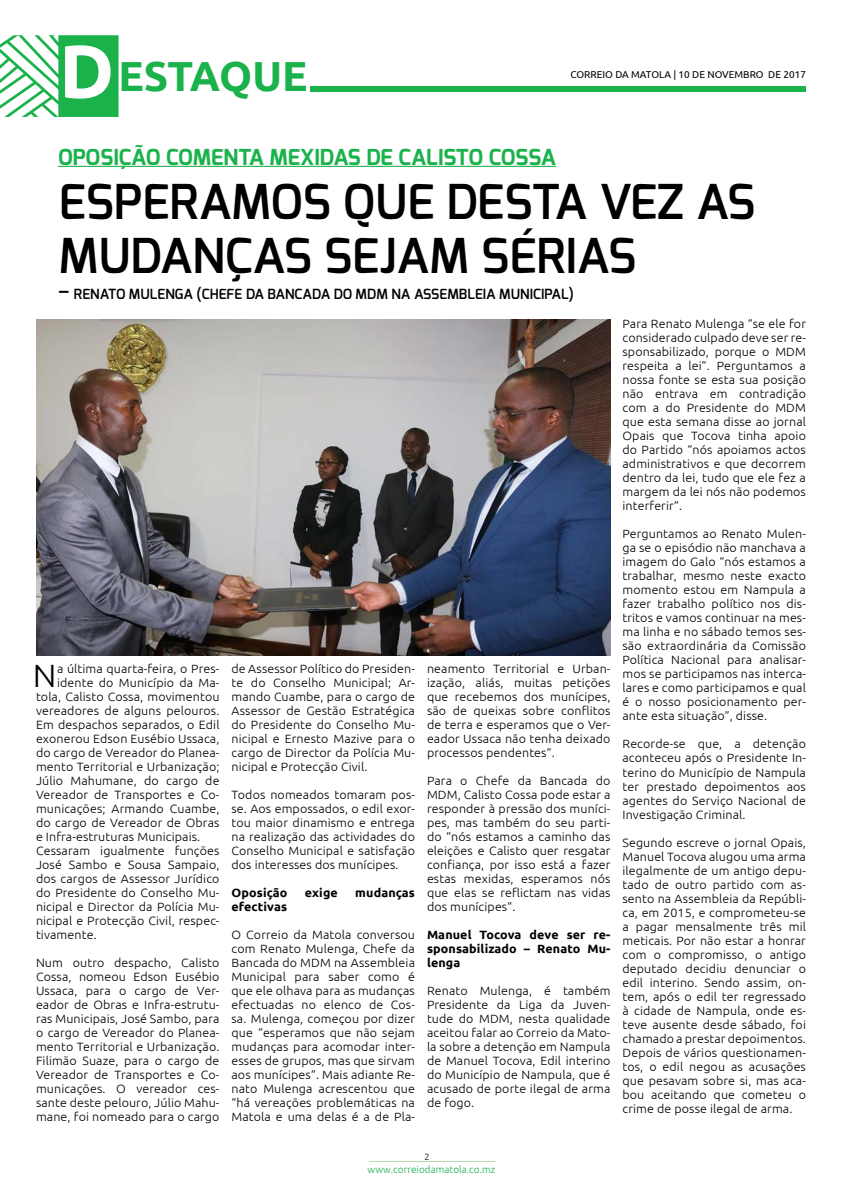
<style>
.page{position:relative;width:842px;height:1191px;background:#fff}
.page>*{position:absolute;margin:0;border:0;box-sizing:border-box;transform-origin:0 0}
.t1{font:600 48px/54px "Exo";color:#000}
.t2{font:700 42px "Ubuntu";letter-spacing:-.01em;color:#1bb24b}
.t3{font:300 32.2px "Ubuntu";color:#000;scale:1.04 1}
.t4{font:700 22px "Exo";color:#1bb24b}
.t5{font:600 14px "Exo";color:#000}
.t6{font:300 12px/14px "Ubuntu";letter-spacing:.01em;color:#000;text-align:justify;scale:1.04 1}
.t7{font:700 12px/14px "Ubuntu";letter-spacing:.01em;color:#000;text-align:justify;scale:1.04 1}
.t8{font:10px "Ubuntu";color:#000}
.t9{font:300 10px "Ubuntu";color:#1bb24b}
.t10{font:300 9px "Ubuntu";color:#000}
.s1{font-size:75px;color:#fff}
.s2{font-size:20px}
</style>
<div class="page">
<svg style="left:0;top:35px;width:119px;height:82px"></svg>
<hr style="left:369px;top:1161px;width:126px;height:1px;background:#b4dbb0">
<div style="left:310px;top:86px;width:496px;height:5px;background:#1bb24b"></div>
<hr style="left:58px;top:166px;width:498px;height:1px;background:#1bb24b">
<img style="left:36px;top:319px;width:574px;height:336px">
<h2 class="t2" style="left:59px;top:51px;width:250px"><span class="s1">D</span>ESTAQUE</h2>
<p class="t8" style="left:570px;top:69px;width:237px">CORREIO DA MATOLA | 10 DE NOVEMBRO DE 2017</p>
<h3 class="t4" style="left:58px;top:143px;width:500px">OPOSIÇÃO COMENTA MEXIDAS DE CALISTO COSSA</h3>
<h1 class="t1" style="left:59px;top:175px;width:698px">ESPERAMOS QUE DESTA VEZ AS<br>MUDANÇAS SEJAM SÉRIAS</h1>
<p class="t5" style="left:59px;top:285px;width:516px"><span class="s2">–</span> RENATO MULENGA (CHEFE DA BANCADA DO MDM NA ASSEMBLEIA MUNICIPAL)</p>
<h3 class="t3" style="left:33px;top:656px;width:24px">N</h3>
<p class="t6" style="left:57px;top:661px;width:158px">a última quarta-feira, o Pres-</p>
<p class="t6" style="left:57px;top:675px;width:158px">idente do Município da Ma-</p>
<p class="t6" style="left:36px;top:689px;width:178px">tola, Calisto Cossa, movimentou</p>
<p class="t6" style="left:36px;top:703px;width:178px">vereadores de alguns pelouros.</p>
<p class="t6" style="left:36px;top:717px;width:178px">Em despachos separados, o Edil</p>
<p class="t6" style="left:36px;top:731px;width:178px">exonerou Edson Eusébio Ussaca,</p>
<p class="t6" style="left:36px;top:745px;width:178px">do cargo de Vereador do Planea-</p>
<p class="t6" style="left:36px;top:759px;width:178px">mento Territorial e Urbanização;</p>
<p class="t6" style="left:36px;top:773px;width:178px">Júlio Mahumane, do cargo de</p>
<p class="t6" style="left:36px;top:787px;width:178px">Vereador de Transportes e Co-</p>
<p class="t6" style="left:36px;top:801px;width:178px">municações; Armando Cuambe,</p>
<p class="t6" style="left:36px;top:815px;width:178px">do cargo de Vereador de Obras</p>
<p class="t6" style="left:36px;top:829px;width:159px">e Infra-estruturas Municipais.</p>
<p class="t6" style="left:36px;top:843px;width:178px">Cessaram igualmente funções</p>
<p class="t6" style="left:36px;top:857px;width:178px">José Sambo e Sousa Sampaio,</p>
<p class="t6" style="left:36px;top:871px;width:178px">dos cargos de Assessor Jurídico</p>
<p class="t6" style="left:36px;top:885px;width:178px">do Presidente do Conselho Mu-</p>
<p class="t6" style="left:36px;top:899px;width:178px">nicipal e Director da Polícia Mu-</p>
<p class="t6" style="left:36px;top:913px;width:178px">nicipal e Protecção Civil, respec-</p>
<p class="t6" style="left:36px;top:927px;width:60px">tivamente.</p>
<p class="t6" style="left:36px;top:955px;width:178px">Num outro despacho, Calisto Cossa, nomeou Edson Eusébio Ussaca, para o cargo de Ver&shy;eador de Obras e Infra-estrutu&shy;ras Municipais, José Sambo, para o cargo de Vereador do Planea&shy;mento Territorial e Urbanização.<br>Filimão Suaze, para o cargo de Vereador de Transportes e Co&shy;municações. O vereador ces&shy;sante deste pelouro, Júlio Mahu&shy;mane, foi nomeado para o cargo</p>
<p class="t6" style="left:231px;top:661px;width:178px">de Assessor Político do Presiden&shy;te do Conselho Municipal; Ar&shy;mando Cuambe, para o cargo de Assessor de Gestão Estratégica do Presidente do Conselho Mu&shy;nicipal e Ernesto Mazive para o cargo de Director da Polícia Mu&shy;nicipal e Protecção Civil.</p>
<p class="t6" style="left:231px;top:787px;width:178px">Todos nomeados tomaram pos&shy;se. Aos empossados, o edil exor&shy;tou maior dinamismo e entrega na realização das actividades do Conselho Municipal e satisfação dos interesses dos munícipes.</p>
<p class="t7" style="left:231px;top:885px;width:55px">Oposição</p>
<p class="t7" style="left:305px;top:885px;width:33px">exige</p>
<p class="t7" style="left:355px;top:885px;width:59px">mudanças</p>
<p class="t7" style="left:231px;top:899px;width:55px">efectivas</p>
<p class="t6" style="left:231px;top:927px;width:178px">O Correio da Matola conversou com Renato Mulenga, Chefe da Bancada do MDM na Assembleia Municipal para saber como é que ele olhava para as mudanças efectuadas no elenco de Cos&shy;sa. Mulenga, começou por dizer que “esperamos que não sejam mudanças para acomodar inter&shy;esses de grupos, mas que sirvam aos munícipes”. Mais adiante Re&shy;nato Mulenga acrescentou que “há vereações problemáticas na Matola e uma delas é a de Pla-</p>
<p class="t6" style="left:427px;top:661px;width:178px">neamento Territorial e Urban&shy;ização, aliás, muitas petições que recebemos dos munícipes, são de queixas sobre conflitos de terra e esperamos que o Ver&shy;eador Ussaca nāo tenha deixado processos pendentes”.</p>
<p class="t6" style="left:427px;top:773px;width:178px">Para o Chefe da Bancada do MDM, Calisto Cossa pode estar a responder à pressão dos muníci&shy;pes, mas também do seu parti&shy;do “nós estamos a caminho das eleições e Calisto quer resgatar confiança, por isso está a fazer estas mexidas, esperamos nós que elas se reflictam nas vidas dos munícipes”.</p>
<p class="t7" style="left:427px;top:927px;width:178px">Manuel Tocova deve ser re&shy;sponsabilizado – Renato Mu&shy;lenga</p>
<p class="t6" style="left:427px;top:983px;width:178px">Renato Mulenga, é também Presidente da Liga da Juven&shy;tude do MDM, nesta qualidade aceitou falar ao Correio da Mato&shy;la sobre a detenção em Nampula de Manuel Tocova, Edil interino do Município de Nampula, que é acusado de porte ilegal de arma de fogo.</p>
<p class="t10" style="left:424px;top:1151px;width:7px">2</p>
<p class="t9" style="left:367px;top:1163px;width:129px">www.correiodamatola.co.mz</p>
<p class="t6" style="left:622px;top:317px;width:178px">Para Renato Mulenga “se ele for considerado culpado deve ser re&shy;sponsabilizado, porque o MDM respeita a lei”. Perguntamos a nossa fonte se esta sua posição não entrava em contradição com a do Presidente do MDM que esta semana disse ao jornal Opais que Tocova tinha apoio do Partido “nós apoiamos actos administrativos e que decorrem dentro da lei, tudo que ele fez a margem da lei nós não podemos interferir”.</p>
<p class="t6" style="left:622px;top:527px;width:178px">Perguntamos ao Renato Mulen&shy;ga se o episódio não manchava a imagem do Galo “nós estamos a trabalhar, mesmo neste exacto momento estou em Nampula a fazer trabalho político nos dis&shy;tritos e vamos continuar na mes&shy;ma linha e no sábado temos ses&shy;são extraordinária da Comissão Política Nacional para analisar&shy;mos se participamos nas interca&shy;lares e como participamos e qual é o nosso posicionamento per&shy;ante esta situação”, disse.</p>
<p class="t6" style="left:622px;top:737px;width:178px">Recorde-se que, a detenção aconteceu após o Presidente In&shy;terino do Município de Nampula ter prestado depoimentos aos agentes do Serviço Nacional de Investigação Criminal.</p>
<p class="t6" style="left:622px;top:835px;width:178px">Segundo escreve o jornal Opais, Manuel Tocova alugou uma arma ilegalmente de um antigo depu&shy;tado de outro partido com as&shy;sento na Assembleia da Repúbli&shy;ca, em 2015, e comprometeu-se a pagar mensalmente três mil meticais. Por não estar a honrar com o compromisso, o antigo deputado decidiu denunciar o edil interino. Sendo assim, on&shy;tem, após o edil ter regressado à cidade de Nampula, onde es&shy;teve ausente desde sábado, foi chamado a prestar depoimentos.<br>Depois de vários questionamen&shy;tos, o edil negou as acusações que pesavam sobre si, mas aca&shy;bou aceitando que cometeu o crime de posse ilegal de arma.</p>
</div>
